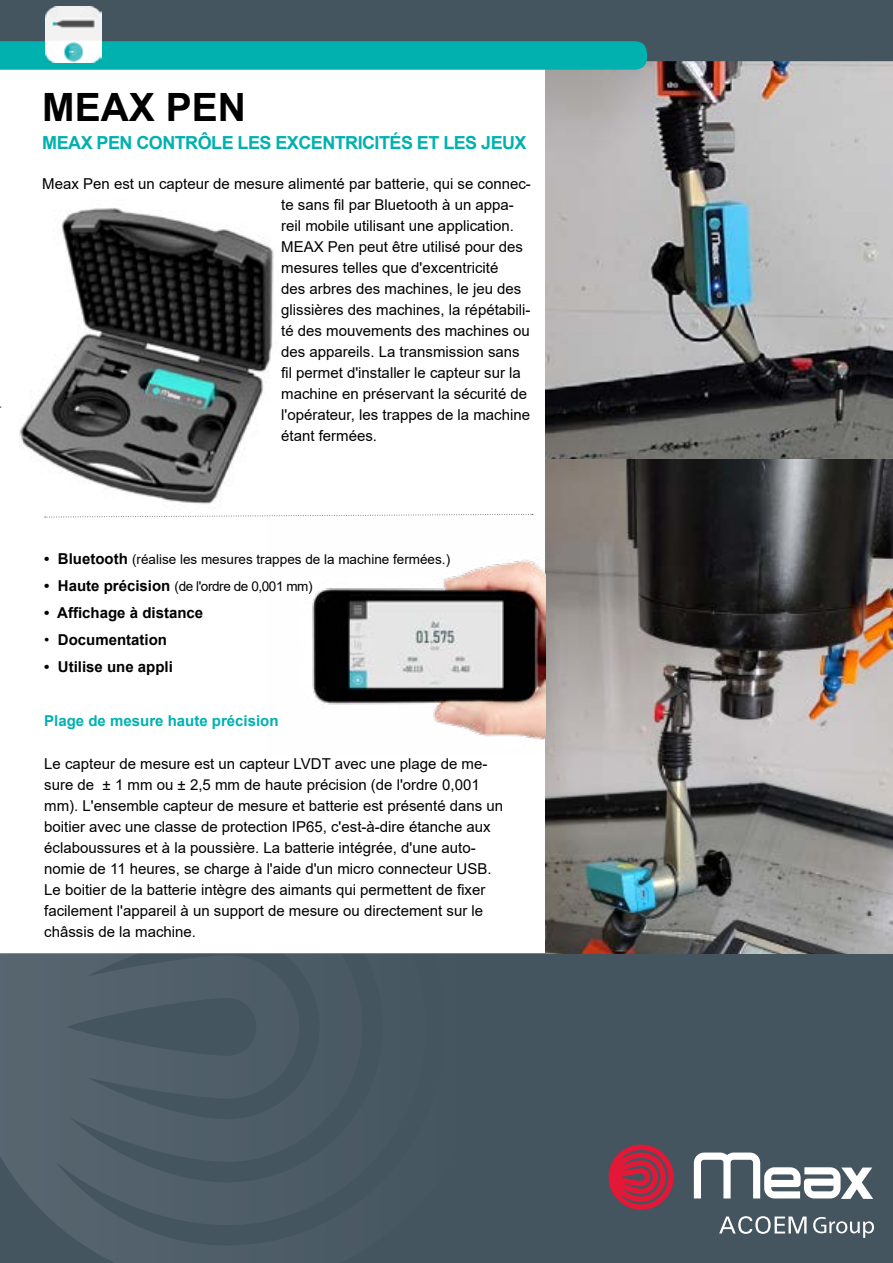
<style>
.page{position:relative;width:893px;height:1263px;background:#fff}
.page>*{position:absolute;margin:0;border:0;box-sizing:border-box;transform-origin:0 0}
.t1{font:700 39px "Arial";color:#000}
.t2{font:700 18px "Arial";letter-spacing:-.03em;color:#00b1b0}
.t3{font:15px/21px "Arial";color:#000}
.t4{font:700 15px "Arial";color:#000}
.t5{font:700 15px "Arial";color:#00b1b0}
.t6{font:13.5px "Arial";color:#000}
.t7{font:13.5px "Arial";letter-spacing:-.03em;color:#000}
.s1{font-weight:700;font-size:15px}
.s2{font-weight:400}
</style>
<div class="page">
<img style="left:545px;top:61px;width:348px;height:398px">
<div style="left:0;top:0;width:893px;height:61px;background:#455560"></div>
<svg style="left:0;top:41px;width:647px;height:29px;background:#03b0af"></svg>
<div style="left:489px;top:953px;width:404px;height:310px;background:#455560"></div>
<svg style="left:0;top:953px;width:489px;height:310px;background:#4b5b65"></svg>
<img style="left:545px;top:459px;width:348px;height:494px">
<svg style="left:609px;top:1144px;width:65px;height:66px;background:#a33047"></svg>
<svg style="left:694px;top:1152px;width:179px;height:47px"></svg>
<svg style="left:719px;top:1216px;width:87px;height:18px"></svg>
<svg style="left:813px;top:1217px;width:61px;height:21px"></svg>
<img style="left:20px;top:208px;width:254px;height:296px">
<svg style="left:45px;top:514px;width:488px;height:4px"></svg>
<img style="left:312px;top:559px;width:233px;height:181px">
<img style="left:46px;top:7px;width:56px;height:56px">
<p class="t1" style="left:42px;top:80px;width:205px">MEAX PEN</p>
<p class="t2" style="left:42px;top:129px;width:486px">MEAX PEN CONTRÔLE LES EXCENTRICITÉS ET LES JEUX</p>
<p class="t3" style="left:281px;top:173px;width:251px;text-indent:-239px">Meax Pen est un capteur de mesure alimenté par batterie, qui se connec&shy;te sans fil par Bluetooth à un appa&shy;reil mobile utilisant une application.<br>MEAX Pen peut être utilisé pour des mesures telles que d'excentricité<br>des arbres des machines, le jeu des glissières des machines, la répétabili&shy;té des mouvements des machines ou des appareils. La transmission sans fil permet d'installer le capteur sur la machine en préservant la sécurité de l'opérateur, les trappes de la machine étant fermées.</p>
<p class="t6" style="left:44px;top:550px;width:407px"><span class="s1">• Bluetooth</span> (réalise les mesures trappes de la machine fermées.)</p>
<p class="t7" style="left:44px;top:577px;width:270px"><span class="s1">• Haute précision</span> (de l'ordre de 0,001 mm)</p>
<p class="t4" style="left:44px;top:602px;width:160px">• Affichage à distance</p>
<p class="t4" style="left:44px;top:629px;width:124px"><span class="s2">•</span> Documentation</p>
<p class="t4" style="left:44px;top:656px;width:130px">• Utilise une appli</p>
<p class="t5" style="left:44px;top:711px;width:236px">Plage de mesure haute précision</p>
<p class="t3" style="left:44px;top:753px;width:460px">Le capteur de mesure est un capteur LVDT avec une plage de me&shy;sure de ± 1 mm ou ± 2,5 mm de haute précision (de l'ordre 0,001 mm). L'ensemble capteur de mesure et batterie est présenté dans un boitier avec une classe de protection IP65, c'est-à-dire étanche aux éclaboussures et à la poussière. La batterie intégrée, d'une auto&shy;nomie de 11 heures, se charge à l'aide d'un micro connecteur USB.<br>Le boitier de la batterie intègre des aimants qui permettent de fixer facilement l'appareil à un support de mesure ou directement sur le châssis de la machine.</p>
</div>
